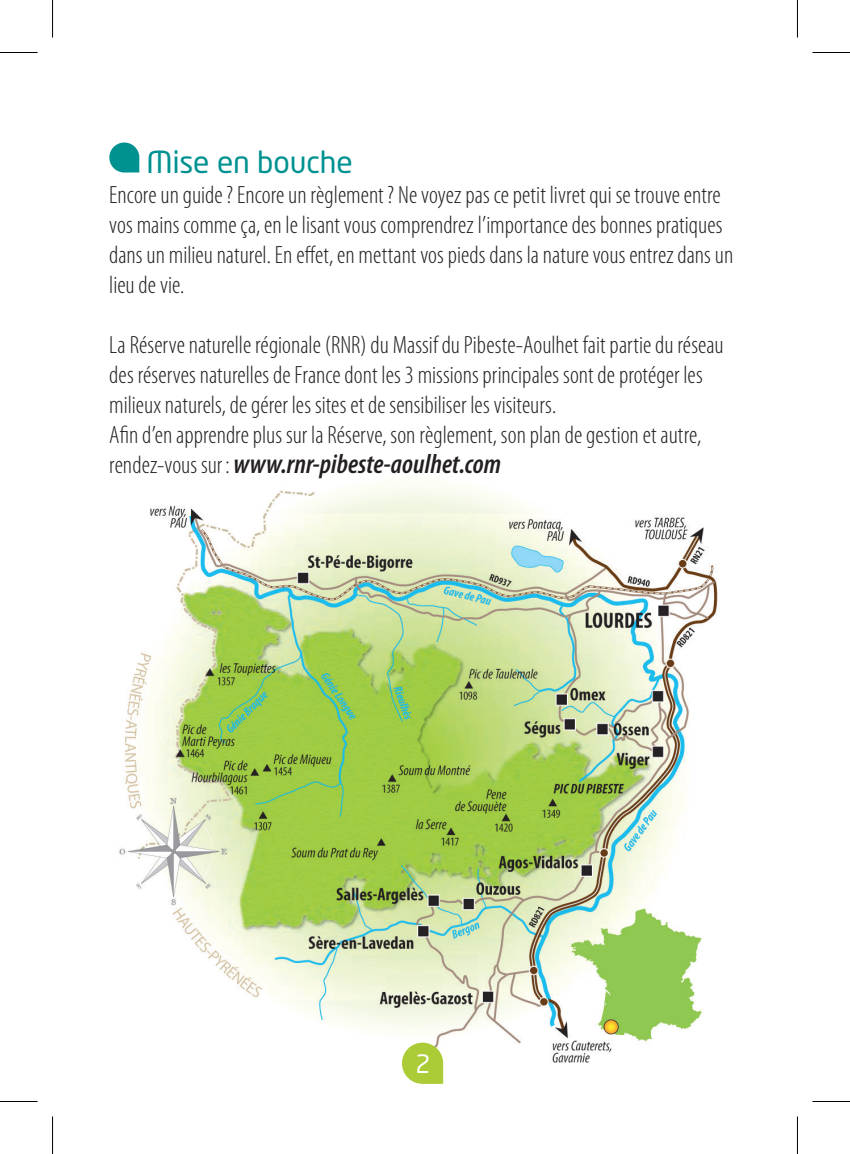
<style>
.page{position:relative;width:850px;height:1154px;background:#fff}
.page>*{position:absolute;margin:0;border:0;box-sizing:border-box;transform-origin:0 0}
.t1{font:30px "Neo Tech Std";letter-spacing:-.005em;color:#009191}
.t2{font:italic 600 condensed 27.5px "Myriad Pro";letter-spacing:.005em;color:#231f20}
.t3{font:300 condensed 25px/30px "Myriad Pro";color:#231f20}
.t4{font:25px "Neo Tech Std";color:#fff}
.s1{font-weight:300;font-style:normal;font-size:25px}
</style>
<div class="page">
<img style="left:119px;top:482px;width:599px;height:591px">
<svg style="left:109px;top:143px;width:30px;height:30px"></svg>
<svg style="left:402px;top:1043px;width:41px;height:41px;background:#b7d354"></svg>
<hr style="left:0;top:52px;width:38px;height:1px;background:#000">
<hr style="left:812px;top:52px;width:37px;height:1px;background:#000">
<hr style="left:0;top:1101px;width:38px;height:1px;background:#000">
<hr style="left:812px;top:1101px;width:37px;height:1px;background:#000">
<hr style="left:52px;top:0;width:1px;height:38px;background:#000">
<hr style="left:52px;top:1116px;width:1px;height:38px;background:#000">
<hr style="left:796px;top:0;width:1px;height:38px;background:#000">
<hr style="left:796px;top:1116px;width:1px;height:38px;background:#000">
<p class="t1" style="left:146px;top:143px;width:208px">Mise en bouche</p>
<p class="t3" style="left:109px;top:179px;width:625px">Encore un guide? Encore un règlement? Ne voyez pas ce petit livret qui se trouve entre vos mains comme ça, en le lisant vous comprendrez l’importance des bonnes pratiques dans un milieu naturel. En effet, en mettant vos pieds dans la nature vous entrez dans un lieu de vie.</p>
<p class="t3" style="left:109px;top:329px;width:615px">La Réserve naturelle régionale (RNR) du Massif du Pibeste-Aoulhet fait partie du réseau des réserves naturelles de France dont les 3 missions principales sont de protéger les milieux naturels, de gérer les sites et de sensibiliser les visiteurs.<br>Afin d’en apprendre plus sur la Réserve, son règlement, son plan de gestion et autre,</p>
<p class="t2" style="left:109px;top:446px;width:393px"><span class="s1">rendez-vous sur :</span> www.rnr-pibeste-aoulhet.com</p>
<p class="t4" style="left:415px;top:1048px;width:17px">2</p>
</div>
